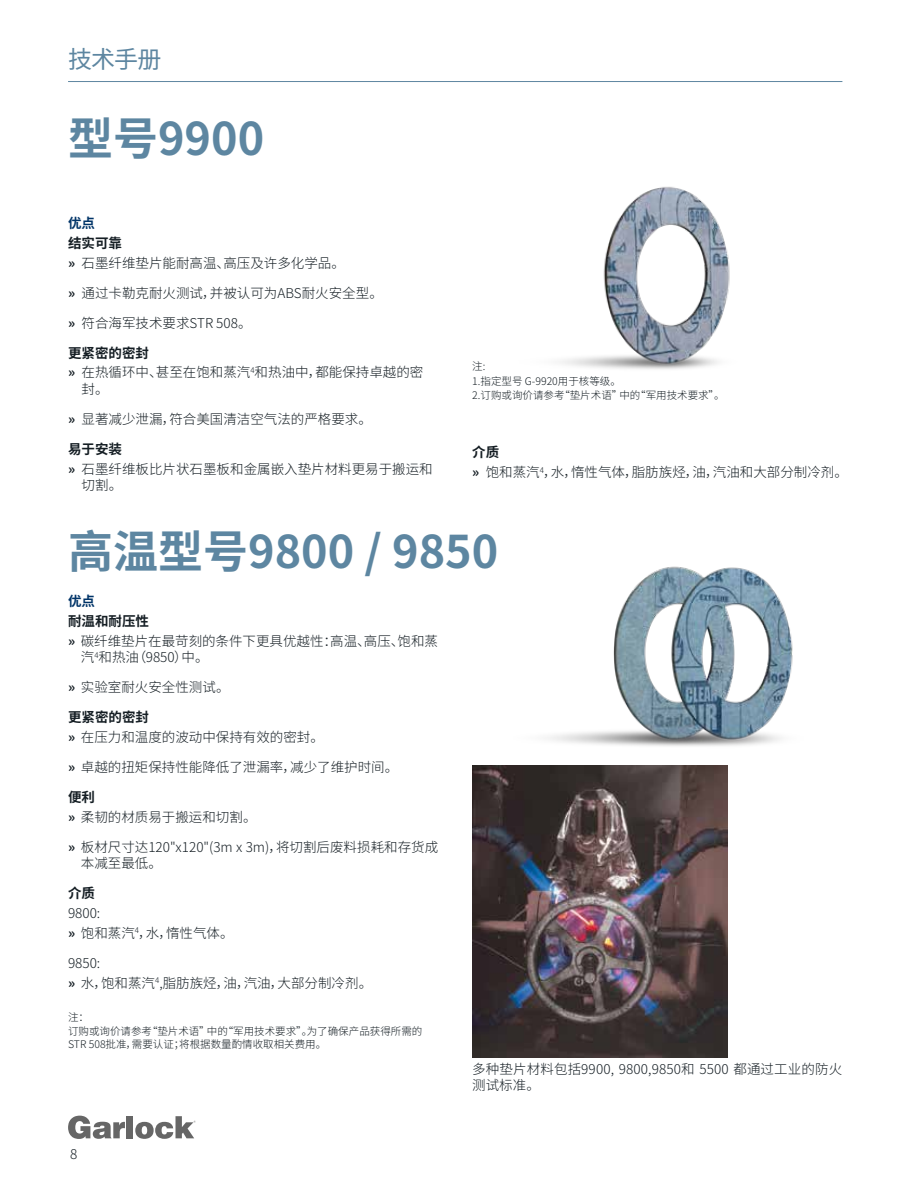
<style>
.page{position:relative;width:919px;height:1191px;background:#fff}
.page>*{position:absolute;margin:0;border:0;box-sizing:border-box;transform-origin:0 0}
.t1{font:700 45px "Source Han Sans CN";color:#5d86a1}
.t2{font:24px "Source Han Sans CN";color:#5d86a1}
.t3{font:300 13.5px/19.8px "Source Han Sans CN";color:#151e24}
.t4{font:700 13.5px "Source Han Sans CN";color:#003468}
.t5{font:700 13.5px "Source Han Sans CN";color:#151e24}
.t6{font:300 10.5px/14.7px "Source Han Sans CN";color:#151e24}
.s1{font-weight:700}
</style>
<div class="page">
<hr style="left:68px;top:81px;width:774px;height:1px;background:#5d86a1">
<svg style="left:68px;top:1115px;width:57px;height:24px"></svg>
<div style="left:127px;top:1116px;width:6px;height:22px;background:#666"></div>
<svg style="left:135px;top:1116px;width:60px;height:22px"></svg>
<img style="left:560px;top:186px;width:170px;height:183px">
<img style="left:547px;top:566px;width:246px;height:180px">
<img style="left:472px;top:765px;width:255px;height:292px">
<h2 class="t2" style="left:68px;top:45px;width:95px">技术手册</h2>
<h1 class="t1" style="left:68px;top:113px;width:198px">型号9900</h1>
<p class="t4" style="left:68px;top:215px;width:28px">优点</p>
<p class="t3" style="left:68px;top:233px;width:278px"><span class="s1">结实可靠<br>»</span> 石墨纤维垫片能耐高温、高压及许多化学品。</p>
<p class="t3" style="left:68px;top:283px;width:316px"><span class="s1">»</span> 通过卡勒克耐火测试，并被认可为ABS耐火安全型。</p>
<p class="t3" style="left:68px;top:313px;width:185px"><span class="s1">»</span> 符合海军技术要求STR 508。</p>
<p class="t3" style="left:68px;top:343px;width:357px"><span class="s1">更紧密的密封<br>»</span> 在热循环中、甚至在饱和蒸汽<sup>4</sup>和热油中，都能保持卓越的密</p>
<p class="t3" style="left:82px;top:379px;width:29px">封。</p>
<p class="t3" style="left:68px;top:409px;width:305px"><span class="s1">»</span> 显著减少泄漏，符合美国清洁空气法的严格要求。</p>
<p class="t3" style="left:68px;top:439px;width:366px"><span class="s1">易于安装<br>»</span> 石墨纤维板比片状石墨板和金属嵌入垫片材料更易于搬运和</p>
<p class="t3" style="left:82px;top:475px;width:42px">切割。</p>
<h1 class="t1" style="left:68px;top:526px;width:431px">高温型号9800 / 9850</h1>
<p class="t4" style="left:68px;top:593px;width:28px">优点</p>
<p class="t3" style="left:68px;top:611px;width:371px"><span class="s1">耐温和耐压性<br>»</span> 碳纤维垫片在最苛刻的条件下更具优越性：高温、高压、饱和蒸</p>
<p class="t3" style="left:81px;top:647px;width:129px">汽<sup>4</sup>和热油（9850）中。</p>
<p class="t3" style="left:68px;top:677px;width:163px"><span class="s1">»</span> 实验室耐火安全性测试。</p>
<p class="t3" style="left:68px;top:707px;width:257px"><span class="s1">更紧密的密封<br>»</span> 在压力和温度的波动中保持有效的密封。</p>
<p class="t3" style="left:68px;top:757px;width:332px"><span class="s1">»</span> 卓越的扭矩保持性能降低了泄漏率，减少了维护时间。</p>
<p class="t3" style="left:68px;top:787px;width:190px"><span class="s1">便利<br>»</span> 柔韧的材质易于搬运和切割。</p>
<p class="t3" style="left:81px;top:839px;width:359px;line-height:16.5px;text-indent:-13px"><span class="s1">»</span> 板材尺寸达120"x120"(3m x 3m)，将切割后废料损耗和存货成本减至最低。</p>
<p class="t5" style="left:68px;top:885px;width:28px">介质</p>
<p class="t3" style="left:68px;top:903px;width:167px">9800:<br><span class="s1">»</span> 饱和蒸汽<sup>4</sup>，水，惰性气体。</p>
<p class="t3" style="left:68px;top:953px;width:305px">9850:<br><span class="s1">»</span> 水，饱和蒸汽<sup>4</sup>,脂肪族烃，油，汽油，大部分制冷剂。</p>
<p class="t6" style="left:68px;top:1009px;width:356px">注：<br>订购或询价请参考“垫片术语”中的“军用技术要求”。为了确保产品获得所需的</p>
<p class="t6" style="left:68px;top:1037px;width:260px">STR 508批准，需要认证；将根据数量酌情收取相关费用。</p>
<p class="t6" style="left:472px;top:359px;width:254px">注:<br>1.指定型号 G-9920用于核等级。<br>2.订购或询价请参考“垫片术语”中的“军用技术要求”。</p>
<p class="t3" style="left:472px;top:443px;width:377px"><span class="s1">介质<br>»</span> 饱和蒸汽<sup>4</sup>，水，惰性气体，脂肪族烃，油，汽油和大部分制冷剂。</p>
<p class="t3" style="left:70px;top:1144px;width:9px">8</p>
<p class="t3" style="left:472px;top:1061px;width:371px;line-height:16.2px">多种垫片材料包括9900, 9800,9850和 5500 都通过工业的防火测试标准。</p>
</div>
